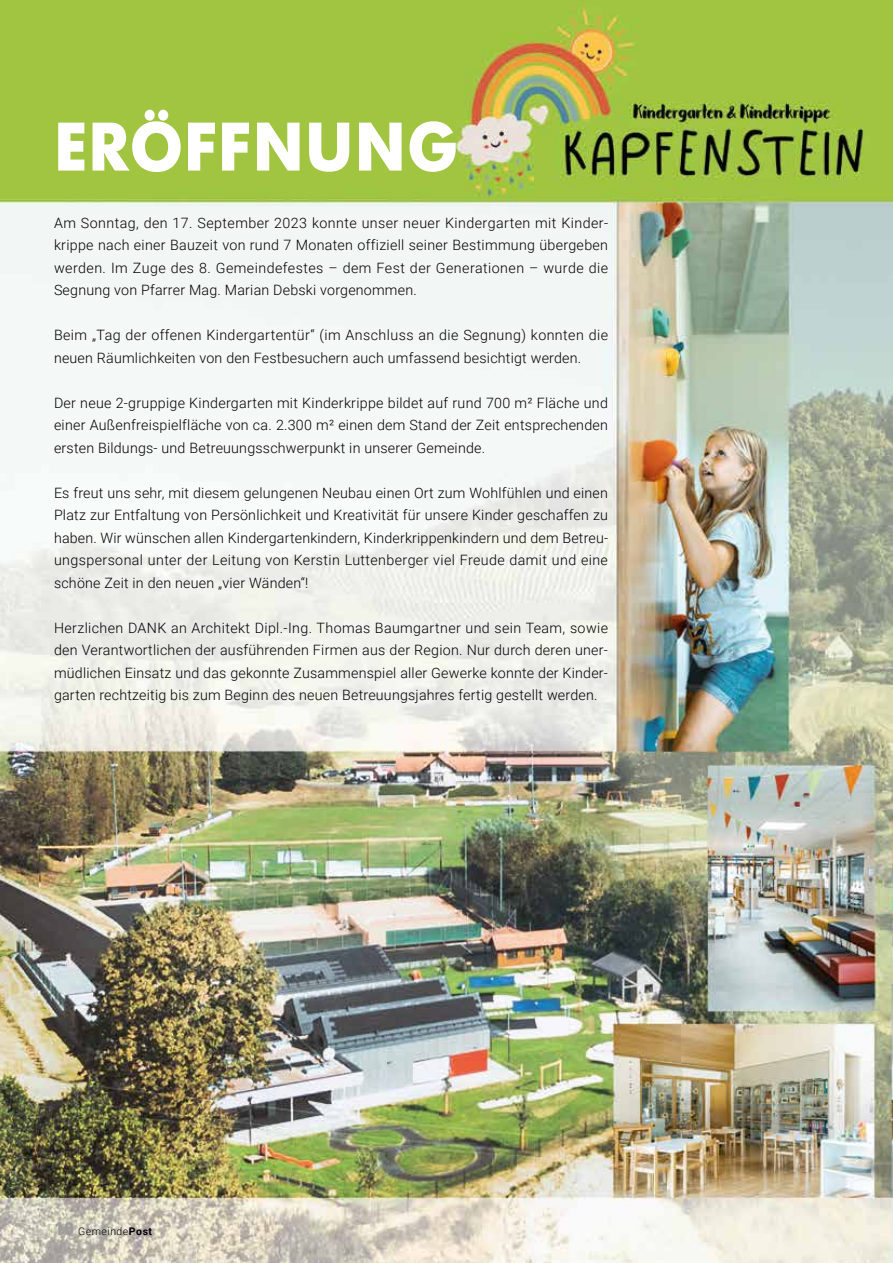
<style>
.page{position:relative;width:893px;height:1263px;background:#fff}
.page>*{position:absolute;margin:0;border:0;box-sizing:border-box;transform-origin:0 0}
.t1{font:700 72px "Futura SB";letter-spacing:.015em;color:#fff;scale:.92 1}
.t2{font:300 14.25px/22.5px "Roboto";letter-spacing:.015em;color:#000;text-align:justify}
.t3{font:300 10.5px "Roboto";letter-spacing:.05em;color:#000}
.s1{font-family:"DIN";font-weight:900;font-size:18px;color:#9d9d9c}
.s2{font-weight:700}
</style>
<div class="page">
<img style="left:0;top:0;width:893px;height:1263px">
<h1 class="t1" style="left:54px;top:106px;width:440px">ERÖFFNUNG</h1>
<p class="t2" style="left:54px;top:211px;width:556px">Am Sonntag, den 17. September 2023 konnte unser neuer Kindergarten mit Kinder&shy;krippe nach einer Bauzeit von rund 7 Monaten offiziell seiner Bestimmung übergeben werden. Im Zuge des 8. Gemeindefestes – dem Fest der Generationen – wurde die Segnung von Pfarrer Mag. Marian Debski vorgenommen.</p>
<p class="t2" style="left:54px;top:323px;width:555px">Beim „Tag der offenen Kindergartentür“ (im Anschluss an die Segnung) konnten die neuen Räumlichkeiten von den Festbesuchern auch umfassend besichtigt werden.</p>
<p class="t2" style="left:54px;top:391px;width:555px">Der neue 2-gruppige Kindergarten mit Kinderkrippe bildet auf rund 700 m² Fläche und einer Außenfreispielfläche von ca. 2.300 m² einen dem Stand der Zeit entsprechenden ersten Bildungs- und Betreuungsschwerpunkt in unserer Gemeinde.</p>
<p class="t2" style="left:54px;top:481px;width:556px">Es freut uns sehr, mit diesem gelungenen Neubau einen Ort zum Wohlfühlen und einen Platz zur Entfaltung von Persönlichkeit und Kreativität für unsere Kinder geschaffen zu haben. Wir wünschen allen Kindergartenkindern, Kinderkrippenkindern und dem Betreu&shy;ungspersonal unter der Leitung von Kerstin Luttenberger viel Freude damit und eine schöne Zeit in den neuen „vier Wänden“!</p>
<p class="t2" style="left:54px;top:616px;width:556px">Herzlichen DANK an Architekt Dipl.-Ing. Thomas Baumgartner und sein Team, sowie den Verantwortlichen der ausführenden Firmen aus der Region. Nur durch deren uner&shy;müdlichen Einsatz und das gekonnte Zusammenspiel aller Gewerke konnte der Kinder&shy;garten rechtzeitig bis zum Beginn des neuen Betreuungsjahres fertig gestellt werden.</p>
<p class="t3" style="left:54px;top:1223px;width:100px"><span class="s1">10</span> Gemeinde<span class="s2">Post</span></p>
</div>
